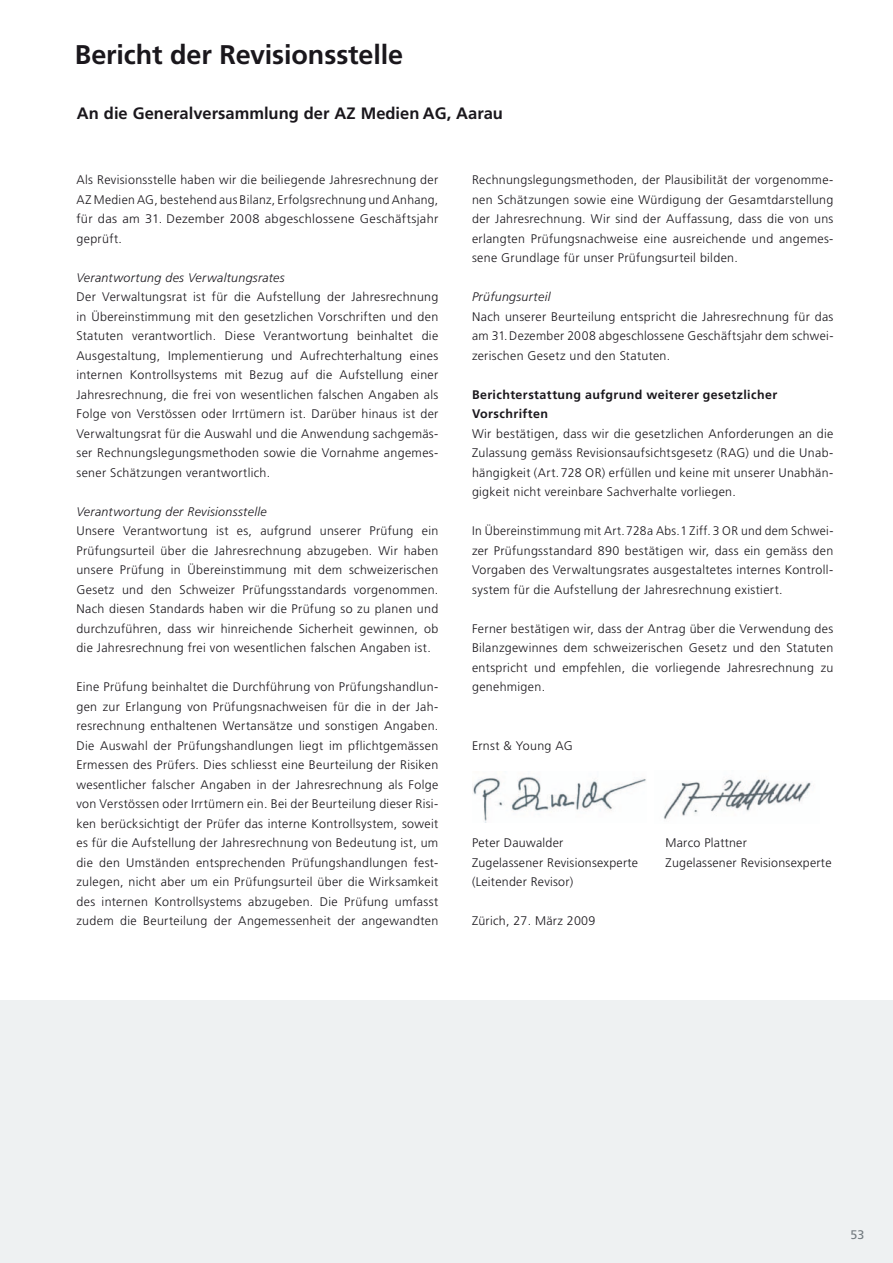
<style>
.page{position:relative;width:893px;height:1263px;background:#fff}
.page>*{position:absolute;margin:0;border:0;box-sizing:border-box;transform-origin:0 0}
.t1{font:700 27px "Frutiger";letter-spacing:-.005em;color:#1a171c}
.t2{font:700 16.5px "Frutiger";color:#1a171c}
.t3{font:300 12.45px/19.5px "Frutiger";letter-spacing:.025em;color:#1a171c;text-align:justify}
.t4{font:italic 300 12.45px "Frutiger";letter-spacing:.025em;color:#1a171c}
.t5{font:700 12.45px/19.5px "Frutiger";letter-spacing:.035em;color:#1a171c}
.t6{font:12.45px "Frutiger";color:#727a7f}
</style>
<div class="page">
<img style="left:472px;top:776px;width:174px;height:46px">
<img style="left:663px;top:779px;width:148px;height:41px">
<div style="left:0;top:1001px;width:893px;height:262px;background:#eef1f2"></div>
<h1 class="t1" style="left:75px;top:38px;width:330px">Bericht der Revisionsstelle</h1>
<h2 class="t2" style="left:77px;top:104px;width:428px">An die Generalversammlung der AZ Medien AG, Aarau</h2>
<p class="t3" style="left:76px;top:170px;width:363px">Als Revisionsstelle haben wir die beiliegende Jahresrechnung der AZ Medien AG, bestehend aus Bilanz, Erfolgsrechnung und Anhang, für das am 31. Dezember 2008 abgeschlossene Geschäftsjahr geprüft.</p>
<p class="t4" style="left:76px;top:270px;width:210px">Verantwortung des Verwaltungsrates</p>
<p class="t3" style="left:76px;top:287px;width:363px">Der Verwaltungsrat ist für die Aufstellung der Jahresrechnung in Übereinstimmung mit den gesetzlichen Vorschriften und den Statuten verantwortlich. Diese Verantwortung beinhaltet die Ausgestaltung, Implementierung und Aufrechterhaltung eines internen Kontrollsystems mit Bezug auf die Aufstellung einer Jahresrechnung, die frei von wesentlichen falschen Angaben als Folge von Verstössen oder Irrtümern ist. Darüber hinaus ist der Verwaltungsrat für die Auswahl und die Anwendung sachgemäs&shy;ser Rechnungslegungsmethoden sowie die Vornahme angemes&shy;sener Schätzungen verantwortlich.</p>
<p class="t4" style="left:76px;top:504px;width:192px">Verantwortung der Revisionsstelle</p>
<p class="t3" style="left:76px;top:521px;width:363px">Unsere Verantwortung ist es, aufgrund unserer Prüfung ein Prüfungsurteil über die Jahresrechnung abzugeben. Wir haben unsere Prüfung in Übereinstimmung mit dem schweizerischen Gesetz und den Schweizer Prüfungsstandards vorgenommen.<br>Nach diesen Standards haben wir die Prüfung so zu planen und durchzuführen, dass wir hinreichende Sicherheit gewinnen, ob die Jahresrechnung frei von wesentlichen falschen Angaben ist.</p>
<p class="t3" style="left:76px;top:677px;width:363px">Eine Prüfung beinhaltet die Durchführung von Prüfungshandlun&shy;gen zur Erlangung von Prüfungsnachweisen für die in der Jah&shy;resrechnung enthaltenen Wertansätze und sonstigen Angaben.<br>Die Auswahl der Prüfungshandlungen liegt im pflichtgemässen Ermessen des Prüfers. Dies schliesst eine Beurteilung der Risiken wesentlicher falscher Angaben in der Jahresrechnung als Folge von Verstössen oder Irrtümern ein. Bei der Beurteilung dieser Risi&shy;ken berücksichtigt der Prüfer das interne Kontrollsystem, soweit es für die Aufstellung der Jahresrechnung von Bedeutung ist, um die den Umständen entsprechenden Prüfungshandlungen fest&shy;zulegen, nicht aber um ein Prüfungsurteil über die Wirksamkeit des internen Kontrollsystems abzugeben. Die Prüfung umfasst zudem die Beurteilung der Angemessenheit der angewandten</p>
<p class="t3" style="left:472px;top:170px;width:363px">Rechnungslegungsmethoden, der Plausibilität der vorgenomme&shy;nen Schätzungen sowie eine Würdigung der Gesamtdarstellung der Jahresrechnung. Wir sind der Auffassung, dass die von uns erlangten Prüfungsnachweise eine ausreichende und angemes&shy;sene Grundlage für unser Prüfungsurteil bilden.</p>
<p class="t4" style="left:472px;top:290px;width:80px">Prüfungsurteil</p>
<p class="t3" style="left:472px;top:307px;width:363px">Nach unserer Beurteilung entspricht die Jahresrechnung für das am 31. Dezember 2008 abgeschlossene Geschäftsjahr dem schwei&shy;zerischen Gesetz und den Statuten.</p>
<p class="t5" style="left:472px;top:385px;width:307px">Berichterstattung aufgrund weiterer gesetzlicher<br>Vorschriften</p>
<p class="t3" style="left:472px;top:424px;width:363px">Wir bestätigen, dass wir die gesetzlichen Anforderungen an die Zulassung gemäss Revisionsaufsichtsgesetz (RAG) und die Unab&shy;hängigkeit (Art. 728 OR) erfüllen und keine mit unserer Unabhän&shy;gigkeit nicht vereinbare Sachverhalte vorliegen.</p>
<p class="t3" style="left:472px;top:521px;width:363px">In Übereinstimmung mit Art. 728a Abs. 1 Ziff. 3 OR und dem Schwei&shy;zer Prüfungsstandard 890 bestätigen wir, dass ein gemäss den Vorgaben des Verwaltungsrates ausgestaltetes internes Kontroll&shy;system für die Aufstellung der Jahresrechnung existiert.</p>
<p class="t3" style="left:472px;top:619px;width:363px">Ferner bestätigen wir, dass der Antrag über die Verwendung des Bilanzgewinnes dem schweizerischen Gesetz und den Statuten entspricht und empfehlen, die vorliegende Jahresrechnung zu genehmigen.</p>
<p class="t3" style="left:472px;top:736px;width:102px">Ernst &amp; Young AG</p>
<p class="t3" style="left:472px;top:833px;width:93px">Peter Dauwalder</p>
<p class="t3" style="left:665px;top:833px;width:83px">Marco Plattner</p>
<p class="t3" style="left:472px;top:853px;width:168px">Zugelassener Revisionsexperte</p>
<p class="t3" style="left:665px;top:853px;width:168px">Zugelassener Revisionsexperte</p>
<p class="t3" style="left:472px;top:872px;width:103px">(Leitender Revisor)</p>
<p class="t3" style="left:472px;top:911px;width:125px">Zürich, 27. März 2009</p>
<p class="t6" style="left:850px;top:1227px;width:15px">53</p>
</div>
